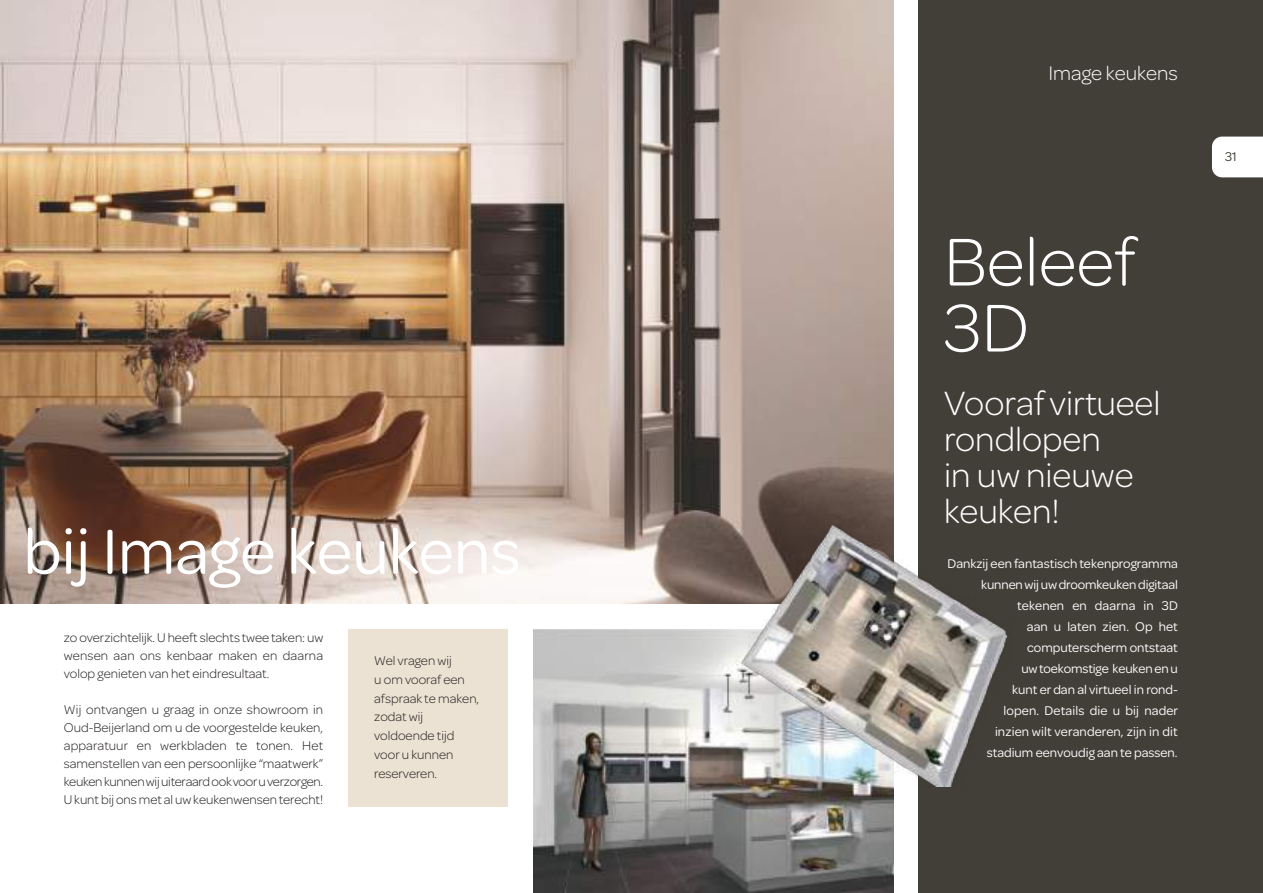
<style>
.page{position:relative;width:1263px;height:893px;background:#fff}
.page>*{position:absolute;margin:0;border:0;box-sizing:border-box;transform-origin:0 0}
.t1{font:300 72px/66px "Omnes";color:#fff}
.t2{font:67.5px "Omnes";color:#fff}
.t3{font:300 36px/36px "Omnes";color:#fff}
.t4{font:300 21px "Omnes";color:#fff}
.t5{font:300 13.5px/18px "Omnes";color:#241f1f;text-align:justify}
.t6{font:13.5px/21px "Omnes";color:#fff;text-align:right}
.t7{font:13.5px "Omnes";color:#423f38}
</style>
<div class="page">
<div style="left:918px;top:0;width:345px;height:893px;background:#423f38"></div>
<img style="left:0;top:0;width:893px;height:604px">
<div style="left:1212px;top:137px;width:51px;height:40px;background:#fff"></div>
<img style="left:534px;top:629px;width:359px;height:264px">
<div style="left:349px;top:629px;width:159px;height:177px;background:#ece2d3"></div>
<img style="left:723px;top:523px;width:285px;height:263px">
<h2 class="t2" style="left:23px;top:528px;width:499px">bij Image keukens</h2>
<p class="t5" style="left:64px;top:630px;width:261px">zo overzichtelijk. U heeft slechts twee taken: uw wensen aan ons kenbaar maken en daarna volop genieten van het eindresultaat.</p>
<p class="t5" style="left:64px;top:702px;width:261px">Wij ontvangen u graag in onze showroom in Oud-Beijerland om u de voorgestelde keuken, apparatuur en werkbladen te tonen. Het samenstellen van een persoonlijke “maatwerk” keuken kunnen wij uiteraard ook voor u verzorgen.<br>U kunt bij ons met al uw keukenwensen terecht!</p>
<p class="t5" style="left:374px;top:652px;width:106px;line-height:18.8px;text-align:left">Wel vragen wij<br>u om vooraf een afspraak te maken, zodat wij voldoende tijd voor u kunnen reserveren.</p>
<h3 class="t4" style="left:1048px;top:66px;width:131px">Image keukens</h3>
<h1 class="t1" style="left:944px;top:236px;width:194px">Beleef<br>3D</h1>
<h3 class="t3" style="left:944px;top:388px;width:218px">Vooraf virtueel rondlopen<br>in uw nieuwe keuken!</h3>
<p class="t6" style="left:947px;top:554px;width:232px">Dankzij een fantastisch tekenprogramma kunnen wij uw droomkeuken digitaal tekenen en daarna in 3D<br>aan u laten zien. Op het computerscherm ontstaat<br>uw toekomstige keuken en u<br>kunt er dan al virtueel in rond-<br>lopen. Details die u bij nader<br>inzien wilt veranderen, zijn in dit stadium eenvoudig aan te passen.</p>
<p class="t7" style="left:1225px;top:152px;width:13px">31</p>
</div>
